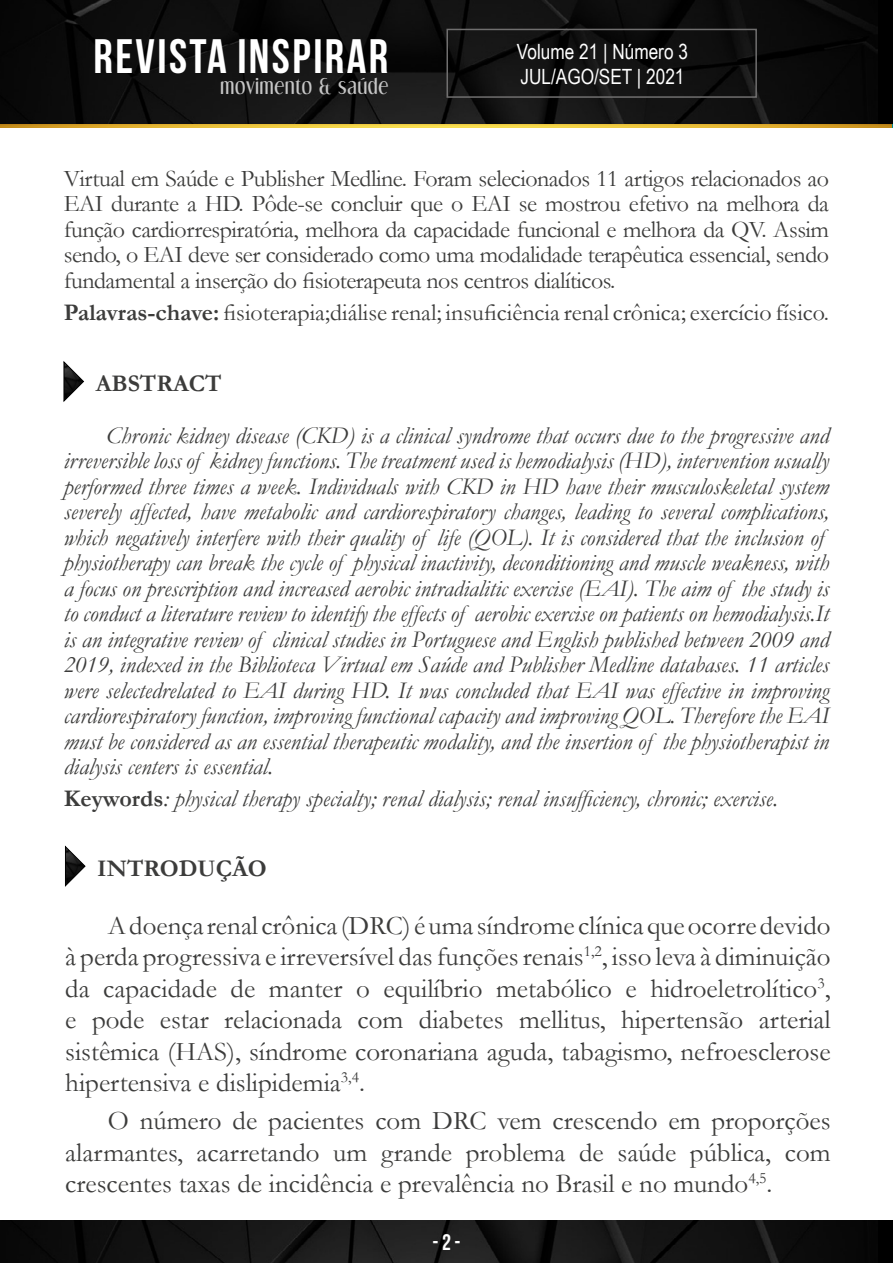
<style>
.page{position:relative;width:893px;height:1263px;background:#fff}
.page>*{position:absolute;margin:0;border:0;box-sizing:border-box;transform-origin:0 0}
.t1{font:700 48.3px "Bebas Neue";letter-spacing:.05em;color:#fff}
.t2{font:27px/31.5px "Garamond";color:#3c3c3b;text-align:justify}
.t3{font:italic 24px/25.5px "Garamond";color:#3c3c3b}
.t4{font:24px/25.5px "Garamond";color:#3c3c3b;text-align:justify}
.t5{font:700 24px "Garamond";color:#3c3c3b}
.t6{font:700 22.5px "Bebas Neue";color:#fff}
.t7{font:21px/25.2px "Arial Narrow";color:#fff}
.t8{font:18.9px "Dream Orphans";letter-spacing:.05em;color:#c6c6c6}
.s1{font-weight:700}
.s2{font-weight:700;font-style:normal}
</style>
<div class="page">
<img style="left:0;top:124px;width:891px;height:4px">
<img style="left:0;top:0;width:878px;height:124px">
<div style="left:446px;top:29px;width:311px;height:69px;border:2px solid #706f6f"></div>
<img style="left:0;top:1220px;width:878px;height:43px">
<svg style="left:64px;top:361px;width:20px;height:41px"></svg>
<svg style="left:65px;top:846px;width:20px;height:40px"></svg>
<h1 class="t1" style="left:94px;top:29px;width:296px">REVISTA INSPIRAR</h1>
<p class="t8" style="left:220px;top:75px;width:169px">movimento &amp; saúde</p>
<p class="t7" style="left:517px;top:38px;width:173px">Volume 21 | Número 3<br>JUL/AGO/SET | 2021</p>
<p class="t4" style="left:64px;top:165px;width:767px">Virtual em Saúde e Publisher Medline. Foram selecionados 11 artigos relacionados ao EAI durante a HD. Pôde-se concluir que o EAI se mostrou efetivo na melhora da função cardiorrespiratória, melhora da capacidade funcional e melhora da QV. Assim sendo, o EAI deve ser considerado como uma modalidade terapêutica essencial, sendo fundamental a inserção do fisioterapeuta nos centros dialíticos.</p>
<p class="t4" style="left:64px;top:299px;width:767px"><span class="s1">Palavras-chave:</span> fisioterapia;diálise renal; insuficiência renal crônica; exercício físico.</p>
<p class="t5" style="left:96px;top:367px;width:127px">ABSTRACT</p>
<p class="t3" style="left:64px;top:422px;width:767px;text-indent:43px">Chronic kidney disease (CKD) is a clinical syndrome that occurs due to the progressive and irreversible loss of kidney functions. The treatment used is hemodialysis (HD), intervention usually performed three times a week. Individuals with CKD in HD have their musculoskeletal system severely affected, have metabolic and cardiorespiratory changes, leading to several complications, which negatively interfere with their quality of life (QOL). It is considered that the inclusion of physiotherapy can break the cycle of physical inactivity, deconditioning and muscle weakness, with a focus on prescription and increased aerobic intradialitic exercise (EAI). The aim of the study is to conduct a literature review to identify the effects of aerobic exercise on patients on hemodialysis.It is an integrative review of clinical studies in Portuguese and English published between 2009 and 2019, indexed in the Biblioteca Virtual em Saúde and Publisher Medline databases. 11 articles were selectedrelated to EAI during HD. It was concluded that EAI was effective in improving cardiorespiratory function, improving functional capacity and improving QOL. Therefore the EAI must be considered as an essential therapeutic modality, and the insertion of the physiotherapist in dialysis centers is essential.</p>
<p class="t3" style="left:64px;top:785px;width:716px"><span class="s2">Keywords</span>: physical therapy specialty; renal dialysis; renal insufficiency, chronic; exercise.</p>
<p class="t5" style="left:97px;top:852px;width:171px">INTRODUÇÃO</p>
<p class="t2" style="left:65px;top:909px;width:767px;text-indent:43px">A doença renal crônica (DRC) é uma síndrome clínica que ocorre devido à perda progressiva e irreversível das funções renais<sup>1,2</sup>, isso leva à diminuição da capacidade de manter o equilíbrio metabólico e hidroeletrolítico<sup>3</sup>, e pode estar relacionada com diabetes mellitus, hipertensão arterial sistêmica (HAS), síndrome coronariana aguda, tabagismo, nefroesclerose hipertensiva e dislipidemia<sup>3,4</sup>.</p>
<p class="t2" style="left:65px;top:1104px;width:767px;text-indent:43px">O número de pacientes com DRC vem crescendo em proporções alarmantes, acarretando um grande problema de saúde pública, com crescentes taxas de incidência e prevalência no Brasil e no mundo<sup>4,5</sup>.</p>
<p class="t6" style="left:432px;top:1230px;width:30px">- 2 -</p>
</div>
